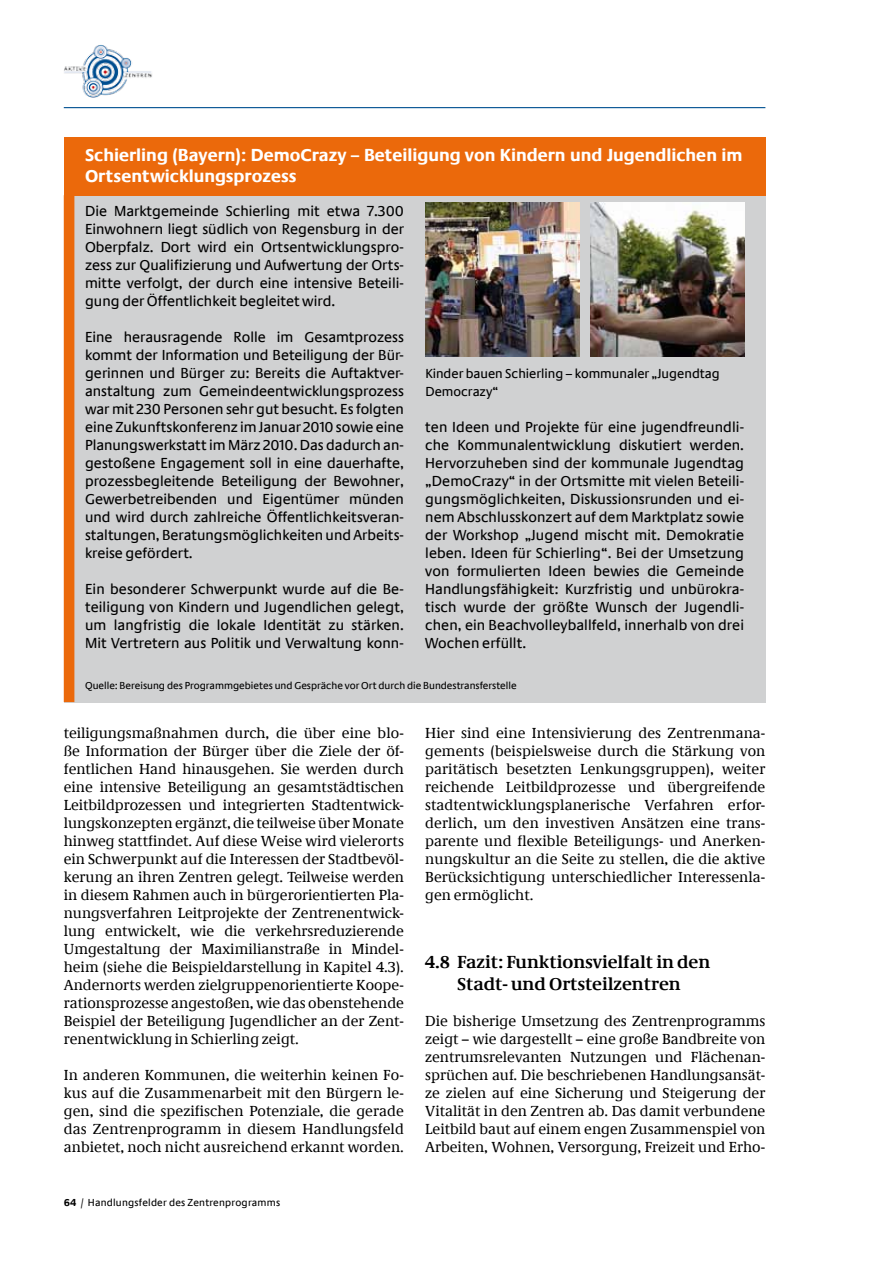
<style>
.page{position:relative;width:893px;height:1263px;background:#fff}
.page>*{position:absolute;margin:0;border:0;box-sizing:border-box;transform-origin:0 0}
.t1{font:700 18px/21.6px "Neue Praxis";color:#fff}
.t2{font:700 18px/22.5px "Neue Demos";color:#000;text-align:center}
.Standardbsatz{font:15px/18px "Neue Demos";letter-spacing:.005em;color:#000;text-align:justify}
.Beispielbox_Absatz{font:15px/18px "Neue Praxis";color:#000;text-align:justify}
.Bildunterschrift{font:13.5px/18px "Neue Praxis";color:#000}
.Beispielbox_Quellen{font:10.5px "Neue Praxis";color:#000}
.Beispielbox_Quellen-2{font:10.5px "Neue Praxis";letter-spacing:.02em;color:#000}
.s1{font-weight:700}
</style>
<div class="page">
<hr style="left:64px;top:107px;width:701px;height:1px;background:#005091">
<img style="left:64px;top:45px;width:88px;height:53px">
<div style="left:64px;top:187px;width:701px;height:479px;background:#d0d1d2"></div>
<div style="left:64px;top:137px;width:701px;height:58px;background:#eb690b"></div>
<div style="left:64px;top:666px;width:701px;height:36px;background:#d0d1d2"></div>
<div style="left:64px;top:195px;width:10px;height:507px;background:#eb690b"></div>
<img style="left:425px;top:203px;width:155px;height:154px">
<img style="left:590px;top:202px;width:154px;height:155px">
<h3 class="t1" style="left:85px;top:144px;width:659px">Schierling (Bayern): DemoCrazy – Beteiligung von Kindern und Jugendlichen im<br>Ortsentwicklungsprozess</h3>
<p class="Beispielbox_Absatz" style="left:85px;top:202px;width:320px">Die Marktgemeinde Schierling mit etwa 7.300<br>Einwohnern liegt südlich von Regensburg in der Oberpfalz. Dort wird ein Ortsentwicklungspro&shy;zess zur Qualifizierung und Aufwertung der Orts&shy;mitte verfolgt, der durch eine intensive Beteili&shy;gung der Öffentlichkeit begleitet wird.</p>
<p class="Beispielbox_Absatz" style="left:85px;top:328px;width:320px">Eine herausragende Rolle im Gesamtprozess kommt der Information und Beteiligung der Bür&shy;gerinnen und Bürger zu: Bereits die Auftaktver&shy;anstaltung zum Gemeindeentwicklungsprozess war mit 230 Personen sehr gut besucht. Es folgten eine Zukunftskonferenz im Januar 2010 sowie eine Planungswerkstatt im März 2010. Das dadurch an&shy;gestoßene Engagement soll in eine dauerhafte, prozessbegleitende Beteiligung der Bewohner, Gewerbetreibenden und Eigentümer münden und wird durch zahlreiche Öffentlichkeitsveran&shy;staltungen, Beratungsmöglichkeiten und Arbeits&shy;kreise gefördert.</p>
<p class="Beispielbox_Absatz" style="left:85px;top:580px;width:320px">Ein besonderer Schwerpunkt wurde auf die Be&shy;teiligung von Kindern und Jugendlichen gelegt, um langfristig die lokale Identität zu stärken.<br>Mit Vertretern aus Politik und Verwaltung konn-</p>
<p class="Beispielbox_Quellen" style="left:85px;top:679px;width:433px">Quelle: Bereisung des Programmgebietes und Gespräche vor Ort durch die Bundestransferstelle</p>
<p class="Bildunterschrift" style="left:425px;top:364px;width:296px">Kinder bauen Schierling – kommunaler „Jugendtag<br>Democrazy“</p>
<p class="Beispielbox_Absatz" style="left:425px;top:418px;width:320px">ten Ideen und Projekte für eine jugendfreundli&shy;che Kommunalentwicklung diskutiert werden.<br>Hervorzuheben sind der kommunale Jugendtag „DemoCrazy“ in der Ortsmitte mit vielen Beteili&shy;gungsmöglichkeiten, Diskussionsrunden und ei&shy;nem Abschlusskonzert auf dem Marktplatz sowie der Workshop „Jugend mischt mit. Demokratie leben. Ideen für Schierling“. Bei der Umsetzung von formulierten Ideen bewies die Gemeinde Handlungsfähigkeit: Kurzfristig und unbürokra&shy;tisch wurde der größte Wunsch der Jugendli&shy;chen, ein Beachvolleyballfeld, innerhalb von drei Wochen erfüllt.</p>
<p class="Standardbsatz" style="left:64px;top:724px;width:342px">teiligungsmaßnahmen durch, die über eine blo&shy;ße Information der Bürger über die Ziele der öf&shy;fentlichen Hand hinausgehen. Sie werden durch eine intensive Beteiligung an gesamtstädtischen Leitbildprozessen und integrierten Stadtentwick&shy;lungskonzepten ergänzt, die teilweise über Monate hinweg stattfindet. Auf diese Weise wird vielerorts ein Schwerpunkt auf die Interessen der Stadtbevöl&shy;kerung an ihren Zentren gelegt. Teilweise werden in diesem Rahmen auch in bürgerorientierten Pla&shy;nungsverfahren Leitprojekte der Zentrenentwick&shy;lung entwickelt, wie die verkehrsreduzierende Umgestaltung der Maximilianstraße in Mindel&shy;heim (siehe die Beispieldarstellung in Kapitel 4.3).<br>Andernorts werden zielgruppenorientierte Koope&shy;rationsprozesse angestoßen, wie das obenstehende Beispiel der Beteiligung Jugendlicher an der Zent&shy;renentwicklung in Schierling zeigt.</p>
<p class="Standardbsatz" style="left:64px;top:1066px;width:342px">In anderen Kommunen, die weiterhin keinen Fo&shy;kus auf die Zusammenarbeit mit den Bürgern le&shy;gen, sind die spezifischen Potenziale, die gerade das Zentrenprogramm in diesem Handlungsfeld anbietet, noch nicht ausreichend erkannt worden.</p>
<p class="Beispielbox_Quellen-2" style="left:64px;top:1196px;width:218px"><span class="s1">64</span> / Handlungsfelder des Zentrenprogramms</p>
<p class="Standardbsatz" style="left:425px;top:724px;width:342px">Hier sind eine Intensivierung des Zentrenmana&shy;gements (beispielsweise durch die Stärkung von paritätisch besetzten Lenkungsgruppen), weiter reichende Leitbildprozesse und übergreifende stadtentwicklungsplanerische Verfahren erfor&shy;derlich, um den investiven Ansätzen eine trans&shy;parente und flexible Beteiligungs- und Anerken&shy;nungskultur an die Seite zu stellen, die die aktive Berücksichtigung unterschiedlicher Interessenla&shy;gen ermöglicht.</p>
<h2 class="t2" style="left:425px;top:950px;width:287px">4.8 Fazit: Funktionsvielfalt in den<br>Stadt- und Ortsteilzentren</h2>
<p class="Standardbsatz" style="left:425px;top:1012px;width:342px">Die bisherige Umsetzung des Zentrenprogramms zeigt – wie dargestellt – eine große Bandbreite von zentrumsrelevanten Nutzungen und Flächenan&shy;sprüchen auf. Die beschriebenen Handlungsansät&shy;ze zielen auf eine Sicherung und Steigerung der Vitalität in den Zentren ab. Das damit verbundene Leitbild baut auf einem engen Zusammenspiel von Arbeiten, Wohnen, Versorgung, Freizeit und Erho-</p>
</div>
